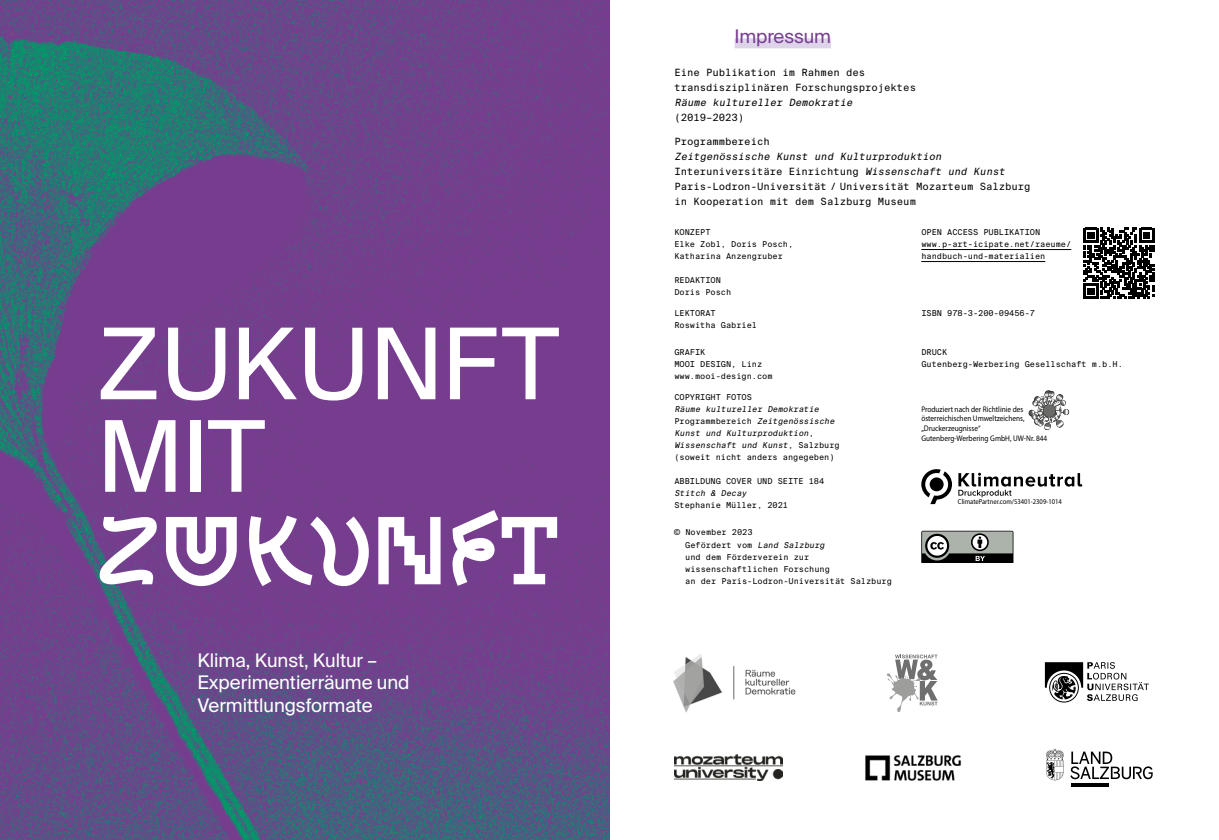
<style>
.page{position:relative;width:1219px;height:840px;background:#fff}
.page>*{position:absolute;margin:0;border:0;box-sizing:border-box;transform-origin:0 0}
.Allgemein_H1_Titel{font:98.75px/92.5px "Suisse Intl";letter-spacing:-.005em;color:#fff}
.Allgemein_Cover_Subline{font:18.75px/22.5px "Suisse Intl";letter-spacing:-.005em;color:#fff}
.Headlines_H2_H2_UK_lila{font:18.75px "Suisse Intl";letter-spacing:-.01em;color:#783f91}
.P_P_P-Fließtxt_Handlungsanregung{font:10px/15px "Suisse Intl Mono";letter-spacing:-.01em;color:#000}
.P_P_P-Bildtext{font:8.12px/12px "Suisse Intl Mono";letter-spacing:-.01em;color:#000}
.P_P_P-Bildtext-2{font:italic 8.12px/12px "Suisse Intl Mono";color:#000}
.P_Einzug_Copyright{font:8.12px/12px "Suisse Intl Mono";letter-spacing:-.01em;color:#000}
.P_Text_Logo{font:8.12px/9.8px "Myriad Pro";color:#000;scale:.9 1}
.P_Text_Logo-2{font:7.25px "Myriad Pro";color:#000;scale:.9 1}
.s1{font-family:"ZIGZAG Not Rounded"}
.s2{font-style:italic}
.s3{font-style:normal}
.s4{font-family:"Suisse Intl"}
</style>
<div class="page">
<img style="left:0;top:0;width:609px;height:840px">
<div style="left:735px;top:38px;width:96px;height:10px;background:#ded4ea"></div>
<hr style="left:1071px;top:784px;width:38px;height:3px;background:#000">
<svg style="left:1070px;top:751px;width:83px;height:28px"></svg>
<svg style="left:1046px;top:749px;width:18px;height:31px"></svg>
<div style="left:1049px;top:673px;width:30px;height:29px;border:1px solid #000;border-radius:50%"></div>
<svg style="left:1045px;top:662px;width:104px;height:39px"></svg>
<svg style="left:886px;top:654px;width:52px;height:58px"></svg>
<img style="left:673px;top:654px;width:123px;height:59px">
<img style="left:865px;top:755px;width:97px;height:26px">
<img style="left:674px;top:754px;width:108px;height:27px">
<hr style="left:921px;top:249px;width:150px;height:1px;background:#000">
<hr style="left:921px;top:261px;width:124px;height:1px;background:#000">
<svg style="left:1028px;top:390px;width:41px;height:40px"></svg>
<svg style="left:921px;top:469px;width:31px;height:35px"></svg>
<svg style="left:958px;top:473px;width:124px;height:24px"></svg>
<svg style="left:921px;top:531px;width:92px;height:32px;background:#757975"></svg>
<svg style="left:1083px;top:228px;width:71px;height:70px"></svg>
<h1 class="Allgemein_H1_Titel" style="left:97px;top:319px;width:465px">ZUKUNFT<br>MIT<br><span class="s1">ZUKUNFT</span></h1>
<p class="Allgemein_Cover_Subline" style="left:198px;top:649px;width:213px">Klima, Kunst, Kultur –<br>Experimentierräume und<br>Vermittlungsformate</p>
<h2 class="Headlines_H2_H2_UK_lila" style="left:735px;top:26px;width:98px">Impressum</h2>
<p class="P_P_P-Fließtxt_Handlungsanregung" style="left:674px;top:65px;width:243px">Eine Publikation im Rahmen des transdisziplinären Forschungsprojektes<br><span class="s2">Räume kultureller Demokratie </span>(2019–2023)</p>
<p class="P_P_P-Fließtxt_Handlungsanregung" style="left:674px;top:134px;width:358px">Programmbereich<br><span class="s2">Zeitgenössische Kunst und Kulturproduktion </span>Interuniversitäre Einrichtung <span class="s2">Wissenschaft und Kunst </span>Paris-Lodron-Universität / Universität Mozarteum Salzburg in Kooperation mit dem Salzburg Museum</p>
<p class="P_P_P-Bildtext" style="left:921px;top:227px;width:120px">OPEN ACCESS PUBLIKATION</p>
<p class="P_P_P-Bildtext" style="left:921px;top:239px;width:151px">www.p-art-icipate.net/raeume/ handbuch-und-materialien</p>
<p class="P_P_P-Bildtext" style="left:674px;top:227px;width:120px">KONZEPT<br>Elke Zobl, Doris Posch,<br>Katharina Anzengruber</p>
<p class="P_P_P-Bildtext" style="left:674px;top:275px;width:58px">REDAKTION<br>Doris Posch</p>
<p class="P_P_P-Bildtext" style="left:674px;top:308px;width:84px">LEKTORAT<br>Roswitha Gabriel</p>
<p class="P_P_P-Bildtext" style="left:674px;top:347px;width:100px">GRAFIK<br>MOOI DESIGN, Linz www.mooi-design.com</p>
<p class="P_P_P-Bildtext" style="left:674px;top:392px;width:79px">COPYRIGHT FOTOS</p>
<p class="P_P_P-Bildtext-2" style="left:674px;top:404px;width:167px">Räume kultureller Demokratie<br><span class="s3">Programmbereich</span> Zeitgenössische<br>Kunst und Kulturproduktion<span class="s3">,<br></span>Wissenschaft und Kunst<span class="s3">, S a l z b u r g (soweit nicht anders angegeben)</span></p>
<p class="P_P_P-Bildtext" style="left:674px;top:476px;width:151px">ABBILDUNG COVER UND SEITE 184<br><span class="s2">Stitch &amp; Decay<br></span>Stephanie Müller, 2021</p>
<p class="P_P_P-Bildtext" style="left:921px;top:308px;width:115px">ISBN 978-3-200-09456-7</p>
<p class="P_P_P-Bildtext" style="left:921px;top:347px;width:203px">DRUCK<br>Gutenberg-Werbering Gesellschaft m.b.H.</p>
<p class="P_Text_Logo" style="left:921px;top:404px;width:142px">Produziert nach der Richtlinie des österreichischen Umweltzeichens, „Druckerzeugnisse“ Gutenberg-Werbering GmbH, UW-Nr. 844</p>
<p class="P_Text_Logo-2" style="left:958px;top:497px;width:117px">ClimatePartner.com/53401-2309-1014</p>
<p class="P_Einzug_Copyright" style="left:685px;top:527px;width:208px;text-indent:-11px"><span class="s4">©</span> November 2023<br>Gefördert vom <span class="s2">Land Salzburg<br></span>und dem Förderverein zur wissenschaftlichen Forschung<br>an der Paris-Lodron-Universität Salzburg</p>
</div>
